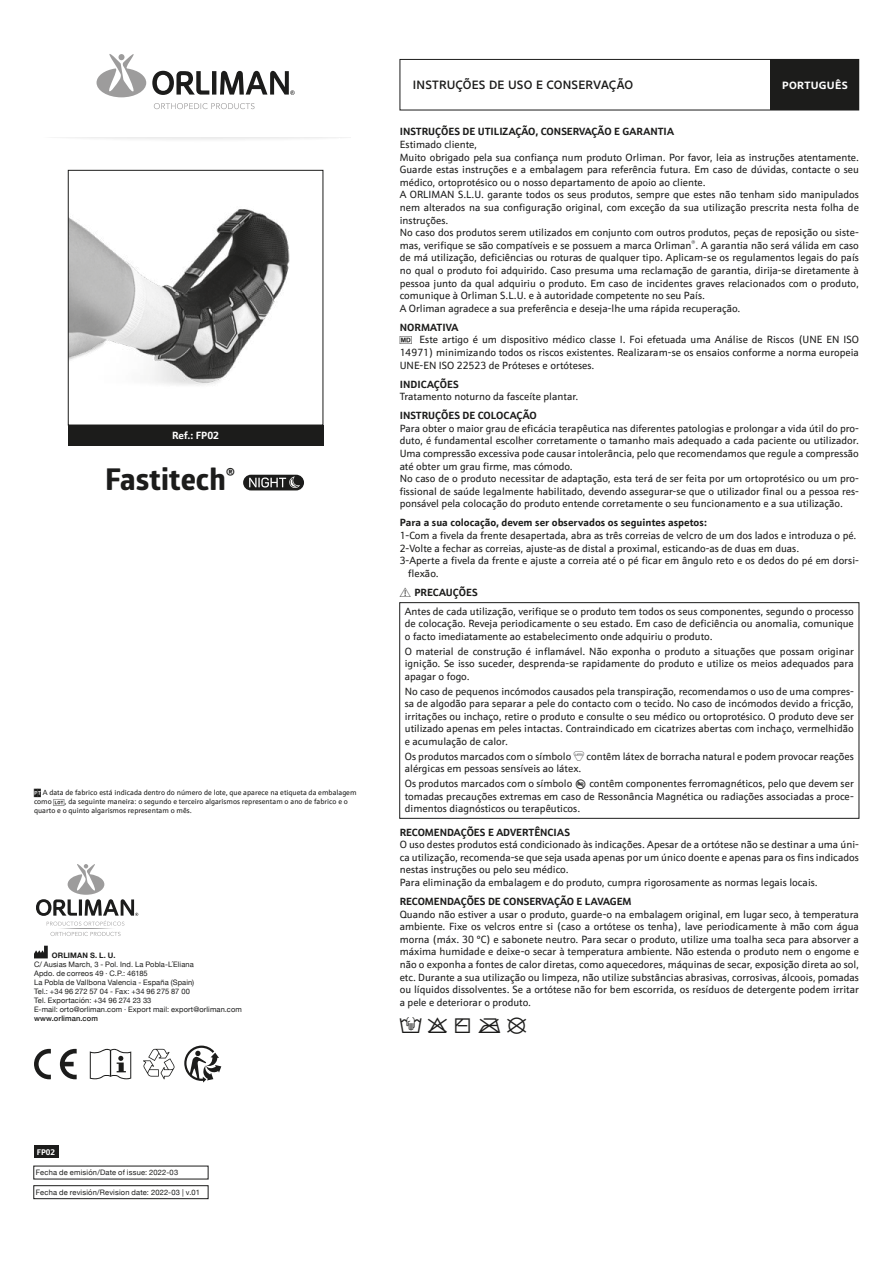
<style>
.page{position:relative;width:893px;height:1263px;background:#fff}
.page>*{position:absolute;margin:0;border:0;box-sizing:border-box;transform-origin:0 0}
.t1{font:700 30px "Globerx";color:#1c1c1b}
.t2{font:500 12px "Core Sans NR";letter-spacing:.01em;color:#1c1c1b}
.t3{font:10.5px/12.6px "Schnebel Sans ME";color:#1c1c1b;text-align:justify}
.t4{font:700 10.5px "Schnebel Sans ME";color:#1c1c1b}
.t5{font:700 10.5px "Schnebel Sans ME";color:#fff}
.t6{font:700 10.5px "Core Sans NR";letter-spacing:.03em;color:#fff}
.t7{font:700 8.25px "Schnebel Sans ME";color:#fff}
.t8{font:7.5px/9px "Helvetica Neue";letter-spacing:.015em;color:#1c1c1b}
.t9{font:7.5px/9px "Schnebel Sans ME";color:#1c1c1b}
.t10{font:500 7.5px "Helvetica Neue";letter-spacing:.015em;color:#1c1c1b}
.t11{font:700 7.5px "Helvetica Neue";letter-spacing:.015em;color:#1c1c1b}
</style>
<div class="page">
<svg style="left:60px;top:137px;width:291px;height:3px"></svg>
<svg style="left:154px;top:103px;width:101px;height:6px"></svg>
<svg style="left:96px;top:54px;width:50px;height:43px"></svg>
<svg style="left:152px;top:71px;width:143px;height:24px"></svg>
<svg style="left:34px;top:946px;width:14px;height:12px"></svg>
<svg style="left:36px;top:864px;width:102px;height:62px"></svg>
<svg style="left:51px;top:932px;width:70px;height:4px"></svg>
<svg style="left:61px;top:928px;width:51px;height:1px"></svg>
<div style="left:34px;top:1145px;width:24px;height:13px;background:#1c1c1b"></div>
<div style="left:34px;top:1185px;width:174px;height:14px;border:1px solid #1c1c1b"></div>
<img style="left:70px;top:209px;width:220px;height:177px">
<div style="left:68px;top:170px;width:255px;height:255px;border:1px solid #1c1c1b"></div>
<div style="left:68px;top:425px;width:255px;height:20px;background:#1c1c1b"></div>
<div style="left:243px;top:475px;width:61px;height:15px;background:#1c1c1b;border-radius:8px"></div>
<svg style="left:249px;top:476px;width:51px;height:12px"></svg>
<div style="left:400px;top:59px;width:459px;height:51px;border:1px solid #1c1c1b"></div>
<div style="left:771px;top:59px;width:88px;height:51px;background:#1c1c1b"></div>
<div style="left:399px;top:602px;width:460px;height:216px;border:1px solid #1c1c1b"></div>
<svg style="left:34px;top:1049px;width:43px;height:30px"></svg>
<svg style="left:143px;top:1049px;width:32px;height:30px"></svg>
<svg style="left:184px;top:1045px;width:37px;height:37px"></svg>
<svg style="left:90px;top:1048px;width:41px;height:31px"></svg>
<p class="t5" style="left:172px;top:427px;width:49px">Ref.: FP02</p>
<h1 class="t1" style="left:105px;top:458px;width:131px">Fastitech<sup>®</sup></h1>
<p class="t9" style="left:34px;top:788px;width:324px;text-indent:9px">A data de fabrico está indicada dentro do número de lote, que aparece na etiqueta da embalagem como</p>
<p class="t9" style="left:34px;top:797px;width:315px;text-indent:31px">, da seguinte maneira: o segundo e terceiro algarismos representam o ano de fabrico e o quarto e o quinto algarismos representam o mês.</p>
<p class="t11" style="left:52px;top:950px;width:65px">ORLIMAN S. L. U.</p>
<p class="t8" style="left:34px;top:961px;width:209px">C/ Ausias March, 3 - Pol. Ind. La Pobla-L´Eliana<br>Apdo. de correos 49 · C.P.: 46185<br>La Pobla de Vallbona Valencia - España (Spain)<br>Tel.: +34 96 272 57 04 - Fax: +34 96 275 87 00<br>Tel. Exportación: +34 96 274 23 33<br>E-mail: orto@orliman.com · Export mail: export@orliman.com</p>
<p class="t10" style="left:34px;top:1013px;width:65px">www.orliman.com</p>
<p class="t2" style="left:413px;top:77px;width:222px">INSTRUÇÕES DE USO E CONSERVAÇÃO</p>
<p class="t6" style="left:782px;top:78px;width:67px">PORTUGUÊS</p>
<p class="t4" style="left:400px;top:123px;width:276px">INSTRUÇÕES DE UTILIZAÇÃO, CONSERVAÇÃO E GARANTIA</p>
<p class="t3" style="left:400px;top:138px;width:461px;text-align:left">Estimado cliente,<br>Muito obrigado pela sua confiança num produto Orliman. Por favor, leia as instruções atentamente.<br>Guarde estas instruções e a embalagem para referência futura. Em caso de dúvidas, contacte o seu médico, ortoprotésico ou o nosso departamento de apoio ao cliente.<br>A ORLIMAN S.L.U. garante todos os seus produtos, sempre que estes não tenham sido manipulados nem alterados na sua configuração original, com exceção da sua utilização prescrita nesta folha de instruções.<br>No caso dos produtos serem utilizados em conjunto com outros produtos, peças de reposição ou siste&shy;mas, verifique se são compatíveis e se possuem a marca Orliman<sup>®</sup>. A garantia não será válida em caso de má utilização, deficiências ou roturas de qualquer tipo. Aplicam-se os regulamentos legais do país no qual o produto foi adquirido. Caso presuma uma reclamação de garantia, dirija-se diretamente à pessoa junto da qual adquiriu o produto. Em caso de incidentes graves relacionados com o produto, comunique à Orliman S.L.U. e à autoridade competente no seu País.<br>A Orliman agradece a sua preferência e deseja-lhe uma rápida recuperação.</p>
<p class="t4" style="left:400px;top:318px;width:60px">NORMATIVA</p>
<p class="t3" style="left:400px;top:333px;width:461px;text-indent:20px">Este artigo é um dispositivo médico classe I. Foi efetuada uma Análise de Riscos (UNE EN ISO 14971) minimizando todos os riscos existentes. Realizaram-se os ensaios conforme a norma europeia UNE-EN ISO 22523 de Próteses e ortóteses.</p>
<p class="t4" style="left:400px;top:375px;width:60px">INDICAÇÕES</p>
<p class="t3" style="left:400px;top:390px;width:180px">Tratamento noturno da fasceíte plantar.</p>
<p class="t4" style="left:400px;top:407px;width:139px">INSTRUÇÕES DE COLOCAÇÃO</p>
<p class="t3" style="left:400px;top:422px;width:461px;text-align:left">Para obter o maior grau de eficácia terapêutica nas diferentes patologias e prolongar a vida útil do pro&shy;duto, é fundamental escolher corretamente o tamanho mais adequado a cada paciente ou utilizador.<br>Uma compressão excessiva pode causar intolerância, pelo que recomendamos que regule a compressão até obter um grau firme, mas cómodo.<br>No caso de o produto necessitar de adaptação, esta terá de ser feita por um ortoprotésico ou um pro&shy;fissional de saúde legalmente habilitado, devendo assegurar-se que o utilizador final ou a pessoa res&shy;ponsável pela colocação do produto entende corretamente o seu funcionamento e a sua utilização.</p>
<p class="t4" style="left:400px;top:514px;width:309px">Para a sua colocação, devem ser observados os seguintes aspetos:</p>
<p class="t3" style="left:400px;top:529px;width:458px">1-Com a fivela da frente desapertada, abra as três correias de velcro de um dos lados e introduza o pé.</p>
<p class="t3" style="left:400px;top:541px;width:401px">2-Volte a fechar as correias, ajuste-as de distal a proximal, esticando-as de duas em duas.</p>
<p class="t3" style="left:400px;top:554px;width:461px">3-Aperte a fivela da frente e ajuste a correia até o pé ficar em ângulo reto e os dedos do pé em dorsi-</p>
<p class="t3" style="left:408px;top:567px;width:32px">flexão.</p>
<p class="t4" style="left:415px;top:583px;width:65px">PRECAUÇÕES</p>
<p class="t3" style="left:405px;top:605px;width:451px">Antes de cada utilização, verifique se o produto tem todos os seus componentes, segundo o processo de colocação. Reveja periodicamente o seu estado. Em caso de deficiência ou anomalia, comunique o facto imediatamente ao estabelecimento onde adquiriu o produto.</p>
<p class="t3" style="left:405px;top:645px;width:451px">O material de construção é inflamável. Não exponha o produto a situações que possam originar ignição. Se isso suceder, desprenda-se rapidamente do produto e utilize os meios adequados para apagar o fogo.</p>
<p class="t3" style="left:405px;top:684px;width:451px">No caso de pequenos incómodos causados pela transpiração, recomendamos o uso de uma compres&shy;sa de algodão para separar a pele do contacto com o tecido. No caso de incómodos devido a fricção, irritações ou inchaço, retire o produto e consulte o seu médico ou ortoprotésico. O produto deve ser utilizado apenas em peles intactas. Contraindicado em cicatrizes abertas com inchaço, vermelhidão e acumulação de calor.</p>
<p class="t3" style="left:405px;top:750px;width:451px">Os produtos marcados com o símbolo ● contêm látex de borracha natural e podem provocar reações alérgicas em pessoas sensíveis ao látex.</p>
<p class="t3" style="left:405px;top:777px;width:451px">Os produtos marcados com o símbolo □ contêm componentes ferromagnéticos, pelo que devem ser tomadas precauções extremas em caso de Ressonância Magnética ou radiações associadas a proce&shy;dimentos diagnósticos ou terapêuticos.</p>
<p class="t4" style="left:400px;top:823px;width:172px">RECOMENDAÇÕES E ADVERTÊNCIAS</p>
<p class="t3" style="left:400px;top:838px;width:461px;text-align:left">O uso destes produtos está condicionado às indicações. Apesar de a ortótese não se destinar a uma úni&shy;ca utilização, recomenda-se que seja usada apenas por um único doente e apenas para os fins indicados nestas instruções ou pelo seu médico.<br>Para eliminação da embalagem e do produto, cumpra rigorosamente as normas legais locais.</p>
<p class="t4" style="left:400px;top:892px;width:233px">RECOMENDAÇÕES DE CONSERVAÇÃO E LAVAGEM</p>
<p class="t3" style="left:400px;top:907px;width:461px">Quando não estiver a usar o produto, guarde-o na embalagem original, em lugar seco, à temperatura ambiente. Fixe os velcros entre si (caso a ortótese os tenha), lave periodicamente à mão com água morna (máx. 30 ºC) e sabonete neutro. Para secar o produto, utilize uma toalha seca para absorver a máxima humidade e deixe-o secar à temperatura ambiente. Não estenda o produto nem o engome e não o exponha a fontes de calor diretas, como aquecedores, máquinas de secar, exposição direta ao sol, etc. Durante a sua utilização ou limpeza, não utilize substâncias abrasivas, corrosivas, álcoois, pomadas ou líquidos dissolventes. Se a ortótese não for bem escorrida, os resíduos de detergente podem irritar a pele e deteriorar o produto.</p>
<p class="t7" style="left:37px;top:1145px;width:20px">FP02</p>
<p class="t8" style="left:36px;top:1168px;width:144px">Fecha de emisión/Date of issue: 2022-03</p>
<p class="t8" style="left:36px;top:1188px;width:165px">Fecha de revisión/Revision date: 2022-03 | v.01</p>
</div>
